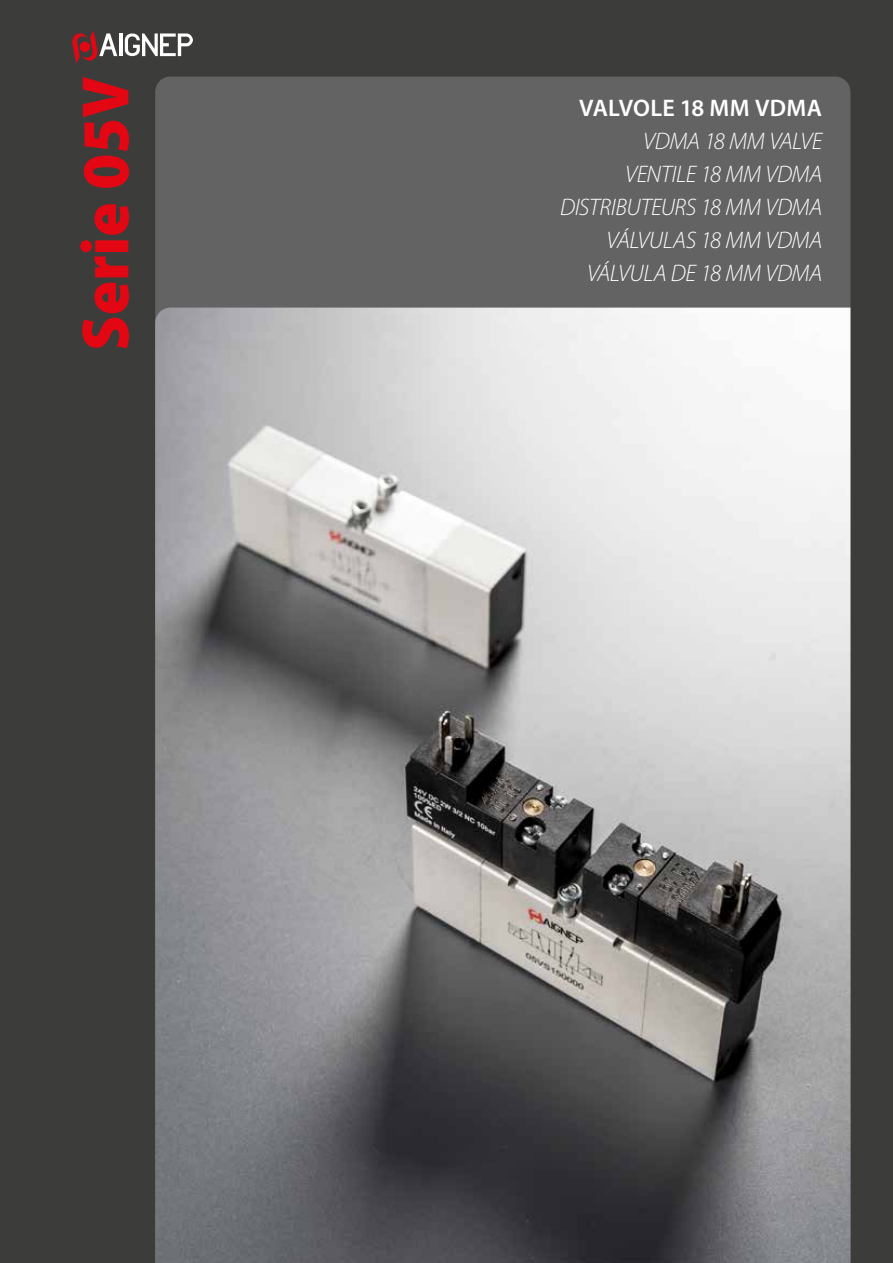
<style>
.page{position:relative;width:893px;height:1263px;background:#3c3c3b}
.page>*{position:absolute;margin:0;border:0;box-sizing:border-box;transform-origin:0 0}
.t1{font:900 semi-condensed 67.5px "Myriad Pro";color:#e30613}
.t2{font:italic 300 24px/33px "Myriad Pro";letter-spacing:-.015em;color:#fff;text-align:right}
.t3{font:600 24px "Myriad Pro";letter-spacing:.005em;color:#fff}
</style>
<div class="page">
<div style="left:155px;top:77px;width:695px;height:231px;background:#646363"></div>
<img style="left:155px;top:308px;width:695px;height:955px">
<hr style="left:119px;top:33px;width:4px;height:23px;background:#fff">
<svg style="left:125px;top:33px;width:68px;height:23px"></svg>
<svg style="left:72px;top:30px;width:45px;height:34px"></svg>
<h1 class="t1" style="left:68px;top:351px;width:276px;rotate:-90deg">Serie 05V</h1>
<p class="t3" style="left:579px;top:92px;width:244px">VALVOLE 18 MM VDMA</p>
<p class="t2" style="left:560px;top:125px;width:264px">VDMA 18 MM VALVE<br>VENTILE 18 MM VDMA<br>DISTRIBUTEURS 18 MM VDMA<br>VÁLVULAS 18 MM VDMA<br>VÁLVULA DE 18 MM VDMA</p>
</div>
